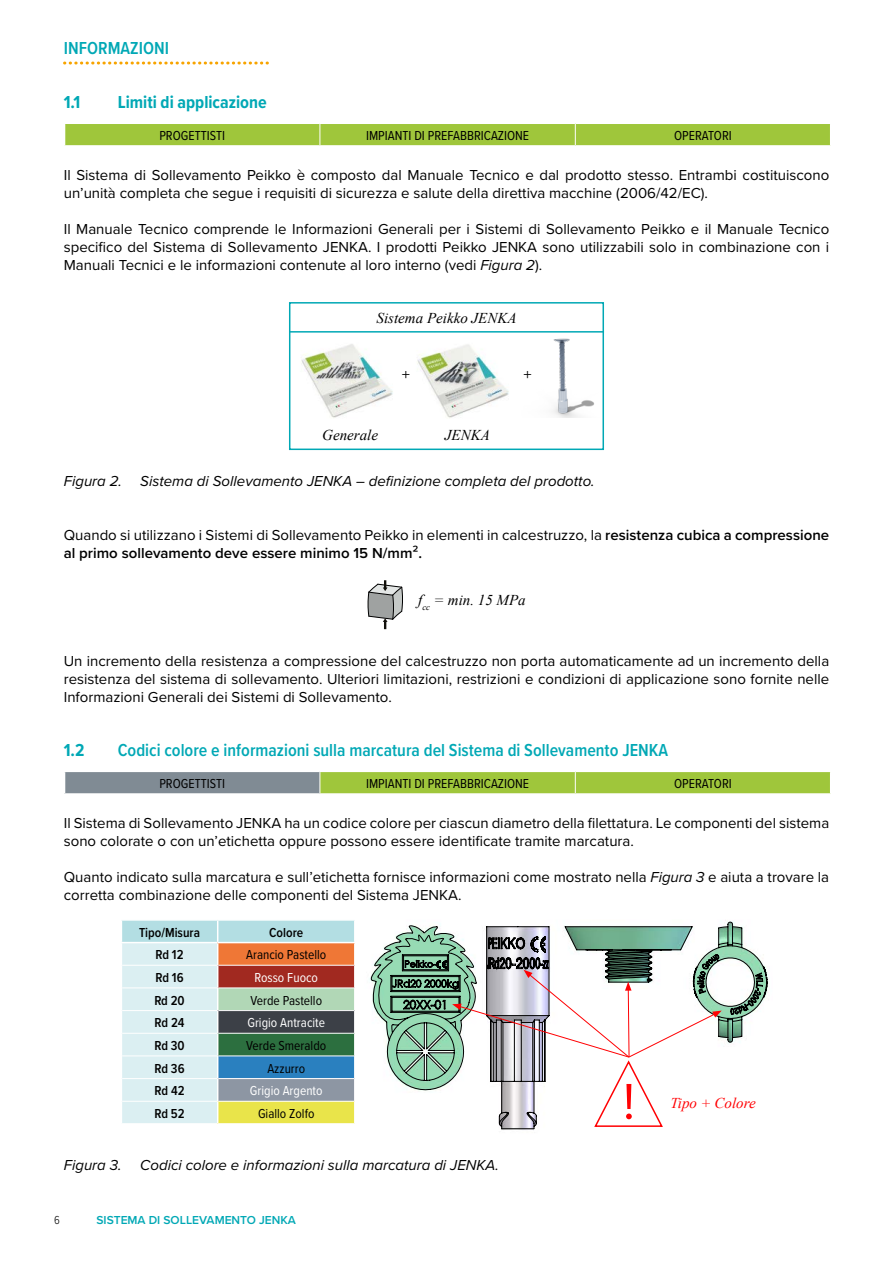
<style>
.page{position:relative;width:893px;height:1263px;background:#fff}
.page>*{position:absolute;margin:0;border:0;box-sizing:border-box;transform-origin:0 0}
.t1{font:52.2px "Proxima Nova";color:#ff0103}
.t2{font:600 18px "Proxima Nova Cond";color:#00a8b5}
.t3{font:700 18px "Proxima Nova Cond";color:#00a8b5}
.t4{font:15px/18px "Proxima Nova";color:#000}
.t5{font:italic 15px "Proxima Nova";color:#000}
.t6{font:italic 15px "Times New Roman";color:#000}
.t7{font:italic 15px "Times New Roman";color:#ff0103}
.t8{font:13.5px "Proxima Nova Cond";color:#000}
.t9{font:600 13.5px "Proxima Nova Cond";color:#000}
.t10{font:13.5px "Proxima Nova Cond";color:#fff}
.t11{font:italic 700 13.5px "Times New Roman";color:#000}
.t12{font:600 12px "Proxima Nova";color:#00a8b5}
.t13{font:300 12px "Proxima Nova Cond";color:#000}
.s1{font-style:italic}
.s2{font-weight:600}
</style>
<div class="page">
<svg style="left:65px;top:62px;width:204px;height:3px"></svg>
<svg style="left:64px;top:123px;width:767px;height:23px;background:#a7ca4b"></svg>
<img style="left:301px;top:344px;width:208px;height:74px">
<img style="left:552px;top:338px;width:42px;height:79px">
<hr style="left:290px;top:331px;width:314px;height:2px;background:#00a8b5">
<div style="left:289px;top:302px;width:315px;height:148px;border:2px solid #00a8b5"></div>
<svg style="left:368px;top:580px;width:35px;height:49px"></svg>
<div style="left:65px;top:771px;width:255px;height:23px;background:#808b94"></div>
<hr style="left:64px;top:771px;width:256px;height:1px;background:#fff">
<hr style="left:64px;top:793px;width:256px;height:2px;background:#fff">
<svg style="left:320px;top:771px;width:511px;height:23px;background:#a7ca4b"></svg>
<svg style="left:371px;top:922px;width:396px;height:207px"></svg>
<svg style="left:452px;top:970px;width:270px;height:158px"></svg>
<svg style="left:121px;top:920px;width:234px;height:204px;background:#b0b9ac"></svg>
<hr style="left:121px;top:1123px;width:97px;height:2px;background:#fff">
<hr style="left:354px;top:921px;width:2px;height:21px;background:#fff">
<hr style="left:121px;top:942px;width:97px;height:1px;background:#fff">
<hr style="left:218px;top:942px;width:138px;height:1px;background:#fff">
<p class="t2" style="left:64px;top:35px;width:107px">INFORMAZIONI</p>
<p class="t3" style="left:64px;top:89px;width:18px">1.1</p>
<p class="t3" style="left:118px;top:89px;width:150px">Limiti di applicazione</p>
<p class="t8" style="left:159px;top:125px;width:67px">PROGETTISTI</p>
<p class="t8" style="left:366px;top:125px;width:165px">IMPIANTI DI PREFABBRICAZIONE</p>
<p class="t8" style="left:674px;top:125px;width:59px">OPERATORI</p>
<p class="t4" style="left:64px;top:165px;width:767px">Il Sistema di Sollevamento Peikko è composto dal Manuale Tecnico e dal prodotto stesso. Entrambi costituiscono un’unità completa che segue i requisiti di sicurezza e salute della direttiva macchine (2006/42/EC).</p>
<p class="t4" style="left:64px;top:219px;width:767px;text-align:justify">Il Manuale Tecnico comprende le Informazioni Generali per i Sistemi di Sollevamento Peikko e il Manuale Tecnico specifico del Sistema di Sollevamento JENKA. I prodotti Peikko JENKA sono utilizzabili solo in combinazione con i Manuali Tecnici e le informazioni contenute al loro interno (vedi <span class="s1">Figura 2</span>).</p>
<p class="t6" style="left:377px;top:308px;width:141px">Sistema Peikko JENKA</p>
<p class="t11" style="left:402px;top:366px;width:9px">+</p>
<p class="t11" style="left:524px;top:366px;width:9px">+</p>
<p class="t6" style="left:322px;top:424px;width:57px">Generale</p>
<p class="t6" style="left:445px;top:424px;width:47px">JENKA</p>
<p class="t5" style="left:64px;top:470px;width:532px">Figura 2. Sistema di Sollevamento JENKA – definizione completa del prodotto.</p>
<p class="t4" style="left:64px;top:525px;width:767px">Quando si utilizzano i Sistemi di Sollevamento Peikko in elementi in calcestruzzo, la <span class="s2">resistenza cubica a compressione al primo sollevamento deve essere minimo 15 N/mm².</span></p>
<p class="t6" style="left:418px;top:590px;width:109px">f<sub>cc</sub> = min. 15 MPa</p>
<p class="t4" style="left:64px;top:651px;width:767px;text-align:justify">Un incremento della resistenza a compressione del calcestruzzo non porta automaticamente ad un incremento della resistenza del sistema di sollevamento. Ulteriori limitazioni, restrizioni e condizioni di applicazione sono fornite nelle Informazioni Generali dei Sistemi di Sollevamento.</p>
<p class="t3" style="left:64px;top:737px;width:22px">1.2</p>
<p class="t2" style="left:118px;top:737px;width:552px">Codici colore e informazioni sulla marcatura del Sistema di Sollevamento JENKA</p>
<p class="t8" style="left:159px;top:773px;width:67px">PROGETTISTI</p>
<p class="t8" style="left:366px;top:773px;width:165px">IMPIANTI DI PREFABBRICAZIONE</p>
<p class="t8" style="left:674px;top:773px;width:59px">OPERATORI</p>
<p class="t4" style="left:64px;top:813px;width:767px">Il Sistema di Sollevamento JENKA ha un codice colore per ciascun diametro della filettatura. Le componenti del sistema sono colorate o con un’etichetta oppure possono essere identificate tramite marcatura.</p>
<p class="t4" style="left:64px;top:867px;width:767px">Quanto indicato sulla marcatura e sull’etichetta fornisce informazioni come mostrato nella <span class="s1">Figura 3</span> e aiuta a trovare la corretta combinazione delle componenti del Sistema JENKA.</p>
<p class="t9" style="left:139px;top:922px;width:63px">Tipo/Misura</p>
<p class="t9" style="left:269px;top:922px;width:36px">Colore</p>
<p class="t9" style="left:156px;top:945px;width:29px">Rd 12</p>
<p class="t8" style="left:246px;top:945px;width:82px">Arancio Pastello</p>
<p class="t9" style="left:156px;top:967px;width:30px">Rd 16</p>
<p class="t10" style="left:255px;top:967px;width:65px">Rosso Fuoco</p>
<p class="t9" style="left:154px;top:990px;width:32px">Rd 20</p>
<p class="t8" style="left:250px;top:990px;width:73px">Verde Pastello</p>
<p class="t9" style="left:155px;top:1013px;width:31px">Rd 24</p>
<p class="t10" style="left:247px;top:1013px;width:79px">Grigio Antracite</p>
<p class="t9" style="left:154px;top:1035px;width:32px">Rd 30</p>
<p class="t8" style="left:246px;top:1035px;width:82px">Verde Smeraldo</p>
<p class="t9" style="left:155px;top:1058px;width:31px">Rd 36</p>
<p class="t8" style="left:267px;top:1058px;width:39px">Azzurro</p>
<p class="t9" style="left:155px;top:1081px;width:31px">Rd 42</p>
<p class="t10" style="left:250px;top:1081px;width:74px">Grigio Argento</p>
<p class="t9" style="left:154px;top:1103px;width:32px">Rd 52</p>
<p class="t8" style="left:258px;top:1103px;width:58px">Giallo Zolfo</p>
<p class="t5" style="left:64px;top:1154px;width:59px">Figura 3.</p>
<p class="t5" style="left:140px;top:1154px;width:360px">Codici colore e informazioni sulla marcatura di JENKA.</p>
<p class="t13" style="left:54px;top:1211px;width:7px">6</p>
<p class="t12" style="left:97px;top:1211px;width:14px">Siste</p>
<p class="t12" style="left:128px;top:1211px;width:52px">ma di Solleva</p>
<p class="t12" style="left:215px;top:1211px;width:19px">mento</p>
<p class="t12" style="left:259px;top:1211px;width:38px">JENKA</p>
<h1 class="t1" style="left:623px;top:1062px;width:13px">!</h1>
<p class="t7" style="left:670px;top:1092px;width:87px">Tipo + Colore</p>
</div>
